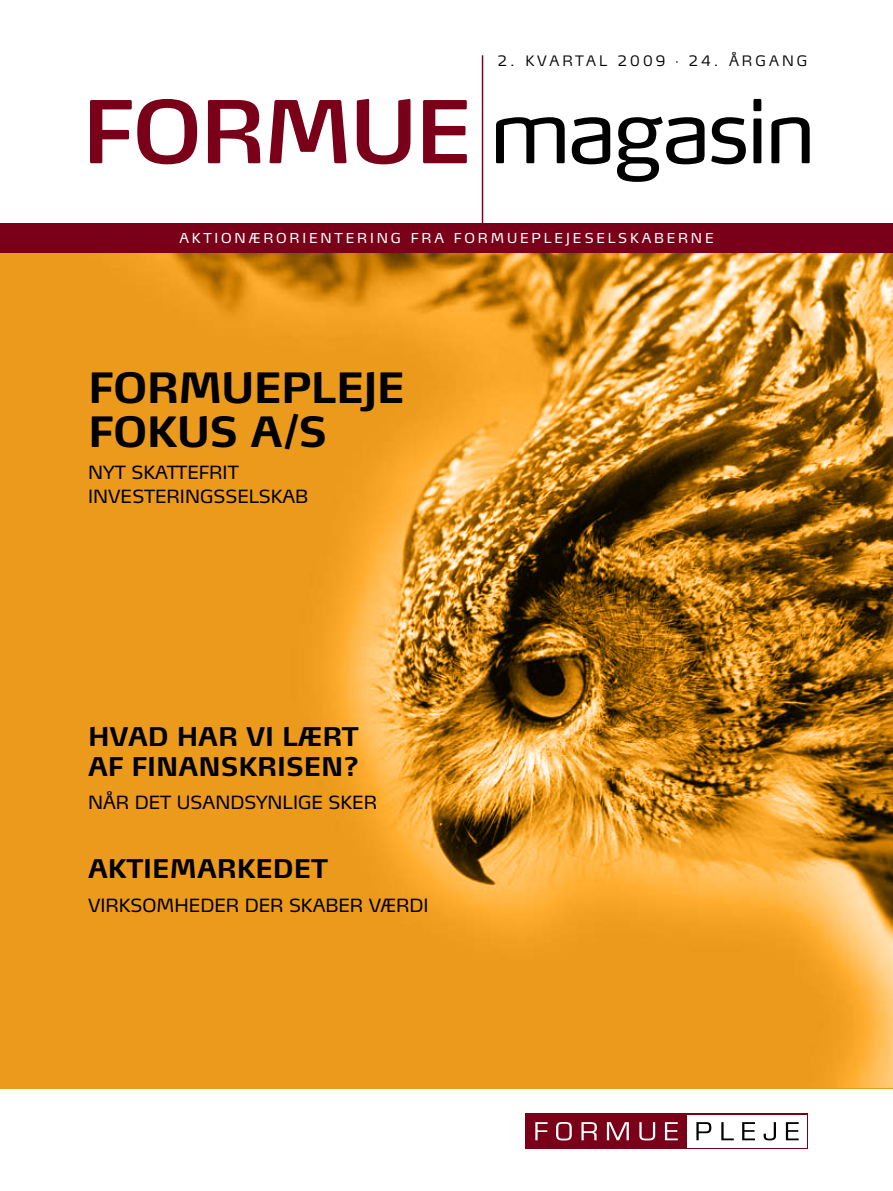
<style>
.page{position:relative;width:893px;height:1191px;background:#fff}
.page>*{position:absolute;margin:0;border:0;box-sizing:border-box;transform-origin:0 0}
.t1{font:85.5px "Max TF";letter-spacing:-.03em;color:#000}
.t2{font:700 41.4px/43.8px "Max TF";letter-spacing:-.02em;color:#000}
.t3{font:700 25.5px/30px "Max TF";color:#000}
.t4{font:18px/24px "Max TF";color:#000}
.t5{font:300 14.25px "Max TF";letter-spacing:.21em;color:#000}
.t6{font:13.5px "Max TF";letter-spacing:.21em;color:#fff}
.s1{font-weight:600;color:#790018}
</style>
<div class="page">
<img style="left:0;top:253px;width:893px;height:834px">
<hr style="left:482px;top:55px;width:1px;height:168px;background:#790018">
<div style="left:527px;top:1114px;width:160px;height:33px;background:#790018"></div>
<svg style="left:535px;top:1122px;width:13px;height:18px"></svg>
<svg style="left:556px;top:1122px;width:16px;height:18px"></svg>
<svg style="left:581px;top:1122px;width:16px;height:18px"></svg>
<svg style="left:607px;top:1122px;width:22px;height:18px"></svg>
<svg style="left:639px;top:1122px;width:16px;height:18px"></svg>
<svg style="left:665px;top:1122px;width:13px;height:18px"></svg>
<svg style="left:696px;top:1122px;width:15px;height:18px"></svg>
<svg style="left:721px;top:1122px;width:13px;height:18px"></svg>
<svg style="left:742px;top:1122px;width:13px;height:18px"></svg>
<svg style="left:764px;top:1122px;width:12px;height:18px"></svg>
<svg style="left:786px;top:1122px;width:13px;height:18px"></svg>
<div style="left:0;top:223px;width:893px;height:30px;background:#790018"></div>
<p class="t5" style="left:498px;top:52px;width:311px">2. KVARTAL 2009 · 24. ÅRGANG</p>
<h1 class="t1" style="left:82px;top:78px;width:734px"><span class="s1">FORMUE</span> MAGASIN</h1>
<p class="t6" style="left:179px;top:229px;width:536px">AKTIONÆRORIENTERING FRA FORMUEPLEJESELSKABERNE</p>
<h2 class="t2" style="left:88px;top:365px;width:318px">FORMUEPLEJE<br>FOKUS A/S</h2>
<p class="t4" style="left:88px;top:460px;width:56px">NYT SKATTEFRIT<br>INVESTERINGSSELSKAB</p>
<h3 class="t3" style="left:88px;top:721px;width:273px">HVAD HAR VI LÆRT<br>AF FINANSKRISEN?</h3>
<p class="t4" style="left:88px;top:789px;width:103px">NÅR DET USAN</p>
<p class="t4" style="left:230px;top:789px;width:49px">DSYNLIGE</p>
<p class="t4" style="left:329px;top:789px;width:13px">SKER</p>
<h3 class="t3" style="left:88px;top:853px;width:242px">AKTIEMARKEDET</h3>
<p class="t4" style="left:88px;top:893px;width:14px">VIRKSOM</p>
<p class="t4" style="left:174px;top:893px;width:128px">HEDER DER SKABER</p>
<p class="t4" style="left:369px;top:893px;width:58px">VÆRDI</p>
</div>
